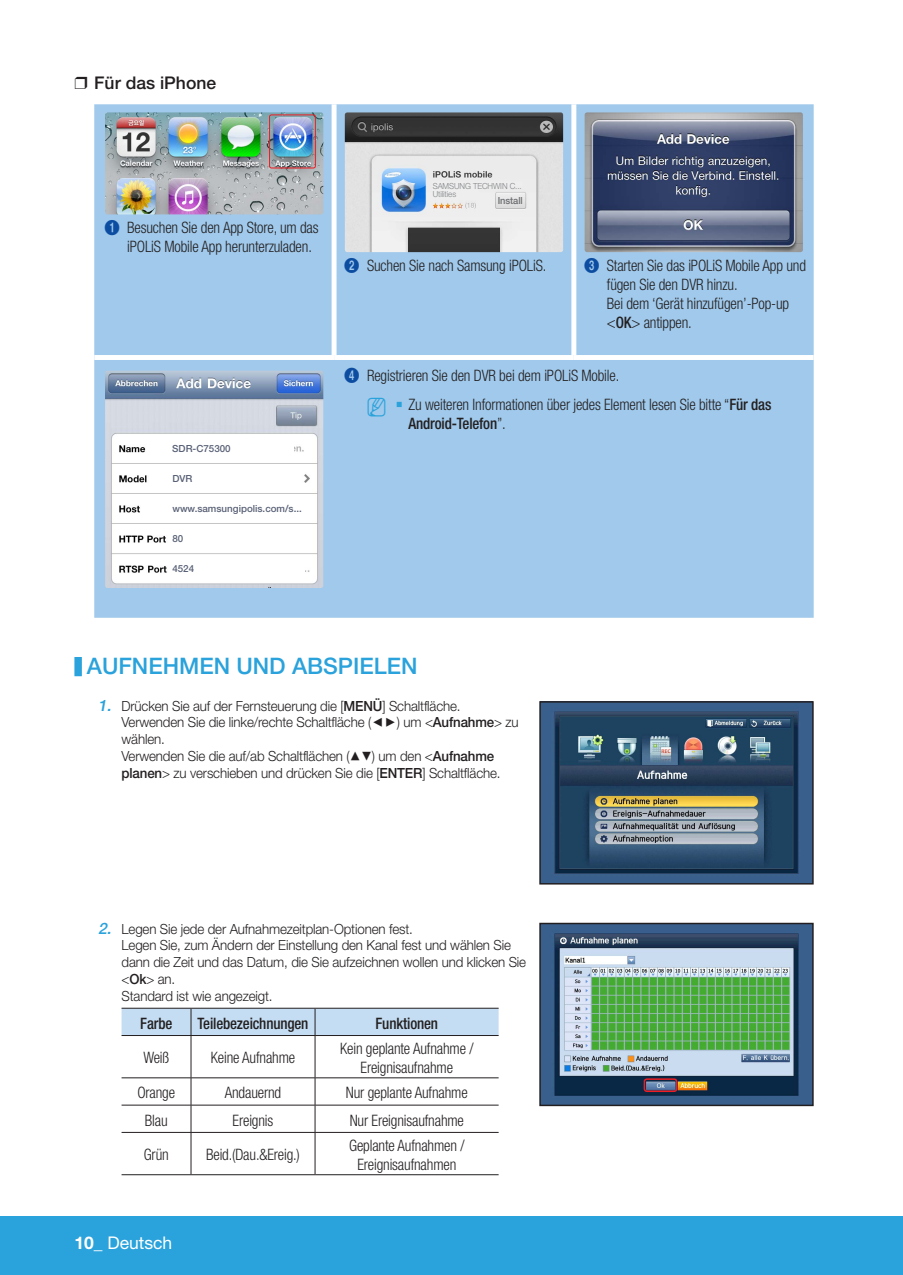
<style>
.page{position:relative;width:903px;height:1275px;background:#fff}
.page>*{position:absolute;margin:0;border:0;box-sizing:border-box;transform-origin:0 0}
.t1{font:500 22.75px "Helvetica Neue cp";color:#2aa2db}
.t2{font:500 17.5px "Helvetica Neue cp";color:#231f20}
.t3{font:17.5px "Helvetica Neue cp";color:#fff}
.t4{font:300 condensed 15.75px/18.9px "Helvetica Neue cp";letter-spacing:-.01em;color:#231f20;scale:.95 1}
.t5{font:500 condensed 15.75px "Helvetica Neue cp";letter-spacing:-.01em;color:#231f20;scale:.95 1}
.t6{font:300 14px/16.8px "Helvetica Neue cp";letter-spacing:-.01em;color:#231f20;scale:.95 1}
.t7{font:500 9.8px "Helvetica Neue cp";color:#586075}
.t8{font:500 9.8px "Helvetica Neue cp";letter-spacing:-.01em;color:#6c6d70;scale:.95 1}
.t9{font:300 8.4px/8.4px "Helvetica Neue cp";letter-spacing:-.01em;color:#808285;scale:.95 1}
.s1{font-family:"Numberblackfilled";font-weight:400;font-stretch:normal;color:#0d4da1}
.s2{font-weight:500}
.s3{font-family:"CP Icon 2";font-weight:400;font-stretch:normal;font-size:21px;color:#2aa2db}
.s4{font-family:"SI Icon HR755";font-weight:400;font-stretch:normal;color:#2aa2db}
.s5{font-weight:300}
.s6{font-weight:500;font-style:italic;font-size:15.75px;color:#2aa2db}
.s7{font-weight:700}
</style>
<div class="page">
<div style="left:0;top:1216px;width:903px;height:59px;background:#2aa2db"></div>
<div style="left:74px;top:657px;width:8px;height:19px;background:#2aa2db"></div>
<div style="left:94px;top:104px;width:720px;height:514px;background:#a0c9eb"></div>
<hr style="left:332px;top:104px;width:4px;height:251px;background:#fff">
<div style="left:571px;top:104px;width:5px;height:251px;background:#fff"></div>
<div style="left:94px;top:355px;width:240px;height:5px;background:#fff"></div>
<div style="left:334px;top:355px;width:240px;height:5px;background:#fff"></div>
<div style="left:574px;top:355px;width:240px;height:5px;background:#fff"></div>
<img style="left:105px;top:112px;width:218px;height:102px">
<div style="left:269px;top:115px;width:47px;height:53px;border:1px solid #ee1d23;border-radius:2px"></div>
<img style="left:345px;top:112px;width:218px;height:140px">
<img style="left:585px;top:112px;width:218px;height:140px">
<img style="left:105px;top:371px;width:218px;height:217px">
<div style="left:169px;top:437px;width:125px;height:24px;background:#fff"></div>
<div style="left:169px;top:467px;width:125px;height:24px;background:#fff"></div>
<div style="left:169px;top:497px;width:136px;height:23px;background:#fff"></div>
<div style="left:169px;top:527px;width:136px;height:24px;background:#fff"></div>
<div style="left:169px;top:557px;width:136px;height:24px;background:#fff"></div>
<svg style="left:122px;top:1036px;width:377px;height:138px"></svg>
<div style="left:122px;top:1009px;width:377px;height:26px;background:#c4ddf2"></div>
<hr style="left:122px;top:1035px;width:69px;height:1px;background:#231f20">
<hr style="left:191px;top:1035px;width:124px;height:1px;background:#231f20">
<hr style="left:191px;top:1036px;width:1px;height:41px;background:#231f20">
<hr style="left:315px;top:1035px;width:184px;height:1px;background:#231f20">
<hr style="left:315px;top:1036px;width:1px;height:41px;background:#231f20">
<hr style="left:122px;top:1077px;width:69px;height:1px;background:#231f20">
<hr style="left:191px;top:1077px;width:124px;height:1px;background:#231f20">
<hr style="left:315px;top:1077px;width:184px;height:1px;background:#231f20">
<hr style="left:122px;top:1105px;width:69px;height:1px;background:#231f20">
<hr style="left:191px;top:1105px;width:124px;height:1px;background:#231f20">
<svg style="left:191px;top:1078px;width:1px;height:54px"></svg>
<hr style="left:315px;top:1105px;width:184px;height:1px;background:#231f20">
<svg style="left:315px;top:1078px;width:1px;height:54px"></svg>
<hr style="left:122px;top:1132px;width:69px;height:1px;background:#231f20">
<hr style="left:191px;top:1132px;width:124px;height:1px;background:#231f20">
<hr style="left:191px;top:1133px;width:1px;height:41px;background:#231f20">
<hr style="left:315px;top:1132px;width:184px;height:1px;background:#231f20">
<hr style="left:315px;top:1133px;width:1px;height:41px;background:#231f20">
<hr style="left:122px;top:1008px;width:69px;height:1px;background:#231f20">
<hr style="left:191px;top:1008px;width:124px;height:1px;background:#231f20">
<hr style="left:315px;top:1008px;width:184px;height:1px;background:#231f20">
<hr style="left:122px;top:1174px;width:69px;height:1px;background:#231f20">
<hr style="left:191px;top:1174px;width:124px;height:1px;background:#231f20">
<hr style="left:315px;top:1174px;width:184px;height:1px;background:#231f20">
<img style="left:541px;top:703px;width:271px;height:179px">
<div style="left:539px;top:701px;width:275px;height:183px;border:1px solid #231f20"></div>
<img style="left:541px;top:925px;width:271px;height:179px">
<div style="left:539px;top:923px;width:275px;height:183px;border:1px solid #231f20"></div>
<div style="left:644px;top:1078px;width:33px;height:14px;border:1px solid #ee1d23;border-radius:2px"></div>
<p class="t2" style="left:74px;top:73px;width:143px">❒ Für das iPhone</p>
<p class="t4" style="left:127px;top:218px;width:203px;text-indent:-23px"><span class="s1">1</span> Besuchen Sie den App Store, um das iPOLiS Mobile App herunterzuladen.</p>
<p class="t7" style="left:172px;top:443px;width:60px">SDR-C75300</p>
<p class="t7" style="left:186px;top:444px;width:35px">H P508</p>
<p class="t7" style="left:172px;top:473px;width:21px">DVR</p>
<p class="t7" style="left:172px;top:503px;width:131px">www.samsungipolis.com/s...</p>
<p class="t7" style="left:172px;top:533px;width:12px">80</p>
<p class="t7" style="left:172px;top:563px;width:23px">4524</p>
<p class="t9" style="left:433px;top:182px;width:95px">SAMSUNG TECHWIN C...<br>Utilities</p>
<p class="t8" style="left:498px;top:195px;width:28px">Install</p>
<p class="t4" style="left:344px;top:256px;width:214px"><span class="s1">2</span> Suchen Sie nach Samsung iPOLiS.</p>
<p class="t4" style="left:607px;top:256px;width:211px;text-indent:-23px"><span class="s1">3</span> Starten Sie das iPOLiS Mobile App und fügen Sie den DVR hinzu.<br>Bei dem ‘Gerät hinzufügen’-Pop-up &lt;<span class="s2">OK</span>&gt; antippen.</p>
<p class="t4" style="left:366px;top:362px;width:428px;line-height:28.5px;text-indent:-22px"><span class="s1">4</span> Registrieren Sie den DVR bei dem iPOLiS Mobile.<br><span class="s3">M</span> <span class="s4">`</span> Zu weiteren Informationen über jedes Element lesen Sie bitte “<span class="s2">Für das</span></p>
<p class="t5" style="left:408px;top:414px;width:104px">Android-Telefon<span class="s5">”.</span></p>
<h1 class="t1" style="left:87px;top:653px;width:332px">AUFNEHMEN UND ABSPIELEN</h1>
<p class="t6" style="left:122px;top:697px;width:420px;text-indent:-23px"><span class="s6">1.</span> Drücken Sie auf der Fernsteuerung die [<span class="s2">MENÜ</span>] Schaltfläche.<br>Verwenden Sie die linke/rechte Schaltfläche (◄►) um &lt;<span class="s2">Aufnahme</span>&gt; zu wählen.<br>Verwenden Sie die auf/ab Schaltflächen (▲▼) um den &lt;<span class="s2">Aufnahme planen</span>&gt; zu verschieben und drücken Sie die [<span class="s2">ENTER</span>] Schaltfläche.</p>
<p class="t6" style="left:122px;top:920px;width:427px;text-indent:-23px"><span class="s6">2.</span> Legen Sie jede der Aufnahmezeitplan-Optionen fest.<br>Legen Sie, zum Ändern der Einstellung den Kanal fest und wählen Sie dann die Zeit und das Datum, die Sie aufzeichnen wollen und klicken Sie &lt;<span class="s2">Ok</span>&gt; an.<br>Standard ist wie angezeigt.</p>
<p class="t5" style="left:140px;top:1014px;width:35px">Farbe</p>
<p class="t5" style="left:198px;top:1014px;width:118px">Teilebezeichnungen</p>
<p class="t5" style="left:375px;top:1014px;width:67px">Funktionen</p>
<p class="t4" style="left:143px;top:1048px;width:29px">Weiß</p>
<p class="t4" style="left:211px;top:1048px;width:90px">Keine Aufnahme</p>
<p class="t4" style="left:340px;top:1039px;width:142px;text-align:center">Kein geplante Aufnahme /<br>Ereignisaufnahme</p>
<p class="t4" style="left:137px;top:1083px;width:41px">Orange</p>
<p class="t4" style="left:225px;top:1083px;width:61px">Andauernd</p>
<p class="t4" style="left:346px;top:1083px;width:130px">Nur geplante Aufnahme</p>
<p class="t4" style="left:145px;top:1111px;width:26px">Blau</p>
<p class="t4" style="left:233px;top:1111px;width:44px">Ereignis</p>
<p class="t4" style="left:350px;top:1111px;width:122px">Nur Ereignisaufnahme</p>
<p class="t4" style="left:144px;top:1145px;width:28px">Grün</p>
<p class="t4" style="left:206px;top:1145px;width:100px">Beid.(Dau.&amp;Ereig.)</p>
<p class="t4" style="left:349px;top:1136px;width:123px;text-align:center">Geplante Aufnahmen /<br>Ereignisaufnahmen</p>
<p class="t3" style="left:74px;top:1233px;width:99px"><span class="s7">10_</span> Deutsch</p>
</div>
